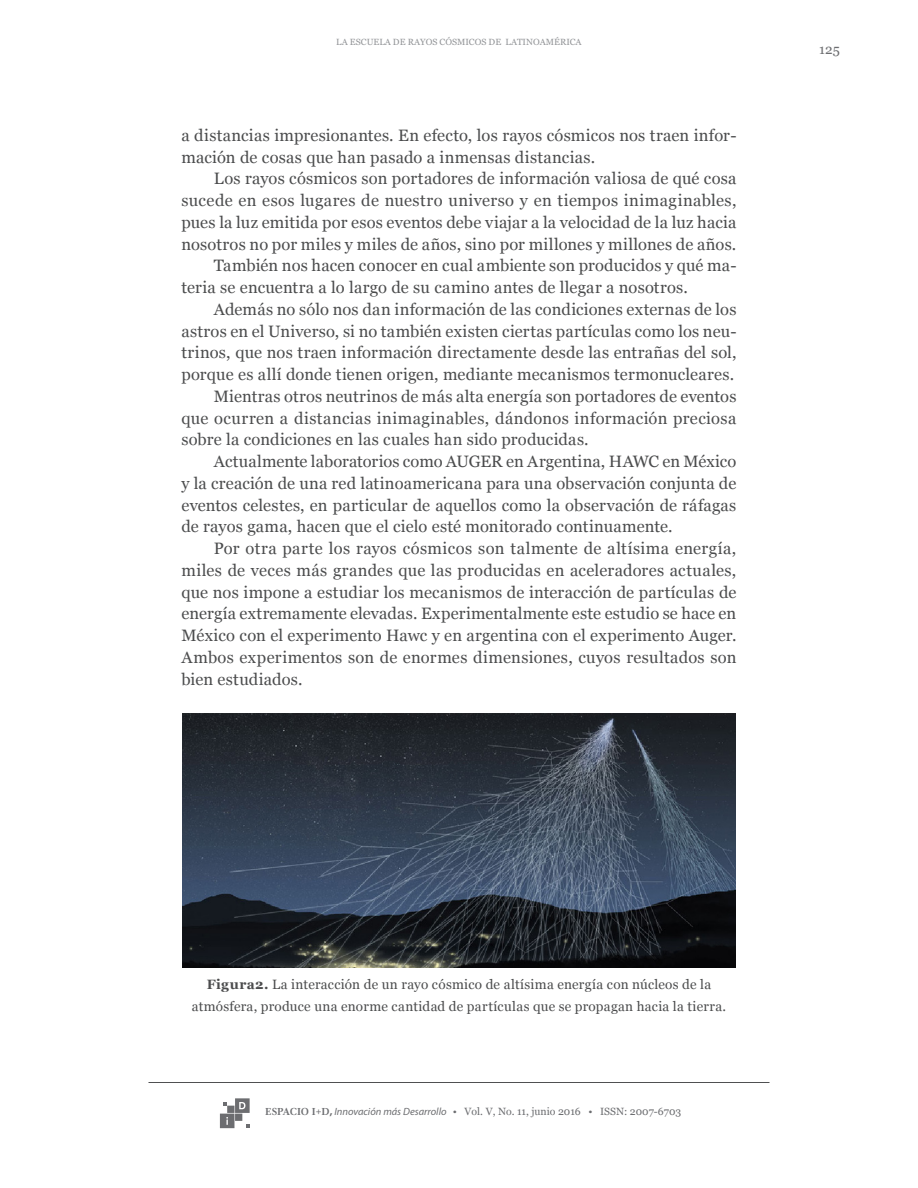
<style>
.page{position:relative;width:918px;height:1188px;background:#fff}
.page>*{position:absolute;margin:0;border:0;box-sizing:border-box;transform-origin:0 0}
.t1{font:16.5px/21.8px "Georgia";letter-spacing:.01em;color:#4b4c4d;text-align:justify}
.t2{font:13.5px/21.8px "Georgia";letter-spacing:.02em;color:#4b4c4d;text-align:center}
.t3{font:13.5px "Georgia";color:#6c6d70}
.t4{font:10.5px "Georgia";color:#6c6d70}
.t5{font:9px "Georgia";color:#939598}
.s1{font-weight:700}
.s2{font-family:"Gandhi Serif";font-weight:700}
.s3{font-family:"Myriad Pro";font-weight:700}
.s4{font-family:"Myriad Pro";font-style:italic}
.s5{font-style:italic}
</style>
<div class="page">
<hr style="left:148px;top:1082px;width:622px;height:1px;background:#4b4c4d">
<svg style="left:220px;top:1098px;width:30px;height:30px"></svg>
<img style="left:183px;top:713px;width:552px;height:255px">
<p class="t5" style="left:336px;top:36px;width:247px">LA ESCUELA DE RAYOS CÓSMICOS DE LATINOAMÉRICA</p>
<p class="t1" style="left:181px;top:125px;width:557px">a distancias impresionantes. En efecto, los rayos cósmicos nos traen infor&shy;mación de cosas que han pasado a inmensas distancias.</p>
<p class="t1" style="left:181px;top:168px;width:557px;text-indent:32px">Los rayos cósmicos son portadores de información valiosa de qué cosa sucede en esos lugares de nuestro universo y en tiempos inimaginables, pues la luz emitida por esos eventos debe viajar a la velocidad de la luz hacia nosotros no por miles y miles de años, sino por millones y millones de años.</p>
<p class="t1" style="left:181px;top:255px;width:557px;text-indent:32px">También nos hacen conocer en cual ambiente son producidos y qué ma&shy;teria se encuentra a lo largo de su camino antes de llegar a nosotros.</p>
<p class="t1" style="left:181px;top:299px;width:557px;text-indent:32px">Además no sólo nos dan información de las condiciones externas de los astros en el Universo, si no también existen ciertas partículas como los neu&shy;trinos, que nos traen información directamente desde las entrañas del sol, porque es allí donde tienen origen, mediante mecanismos termonucleares.</p>
<p class="t1" style="left:181px;top:386px;width:557px;text-indent:32px">Mientras otros neutrinos de más alta energía son portadores de eventos que ocurren a distancias inimaginables, dándonos información preciosa sobre la condiciones en las cuales han sido producidas.</p>
<p class="t1" style="left:181px;top:451px;width:557px;text-indent:32px">Actualmente laboratorios como AUGER en Argentina, HAWC en México y la creación de una red latinoamericana para una observación conjunta de eventos celestes, en particular de aquellos como la observación de ráfagas de rayos gama, hacen que el cielo esté monitorado continuamente.</p>
<p class="t1" style="left:181px;top:538px;width:557px;text-indent:32px">Por otra parte los rayos cósmicos son talmente de altísima energía, miles de veces más grandes que las producidas en aceleradores actuales, que nos impone a estudiar los mecanismos de interacción de partículas de energía extremamente elevadas. Experimentalmente este estudio se hace en México con el experimento Hawc y en argentina con el experimento Auger.<br>Ambos experimentos son de enormes dimensiones, cuyos resultados son bien estudiados.</p>
<p class="t3" style="left:819px;top:41px;width:22px">125</p>
<p class="t2" style="left:192px;top:974px;width:536px"><span class="s1">Figura2.</span> La interacción de un rayo cósmico de altísima energía con núcleos de la atmósfera, produce una enorme cantidad de partículas que se propagan hacia la tierra.</p>
<p class="t4" style="left:265px;top:1105px;width:418px"><span class="s2">ESPACIO I+D</span><span class="s3">,</span> <span class="s4">Innovación más Desarrollo</span> <span class="s5">•</span> Vol. V, No. 11, junio 2016 • ISSN: 2007-6703</p>
</div>
